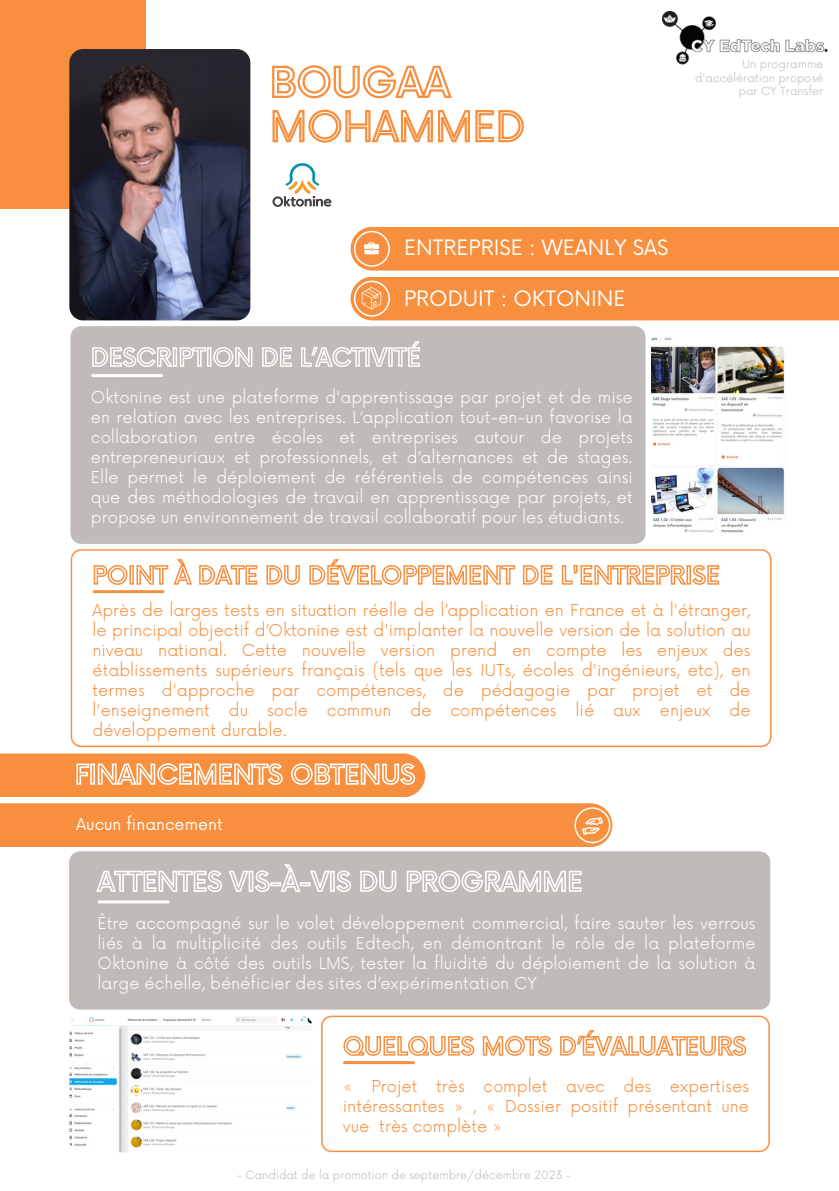
<style>
.page{position:relative;width:839px;height:1191px;background:#fff}
.page>*{position:absolute;margin:0;border:0;box-sizing:border-box;transform-origin:0 0}
.t1{font:20.8px "Now";color:#fff}
.t2{font:300 16px/20px "Now";color:#fff;text-align:justify}
.t3{font:300 16px/20px "Now";color:#f78f3e;text-align:justify}
.t4{font:16px "Now";color:#fff}
.t5{font:300 11px/13.8px "Now";color:#c0bbb8;text-align:right}
</style>
<div class="page">
<div style="left:0;top:0;width:145px;height:209px;background:#f78f3e"></div>
<img style="left:69px;top:49px;width:181px;height:271px;border-radius:14px">
<div style="left:71px;top:326px;width:574px;height:218px;background:#c0bbb8"></div>
<img style="left:651px;top:332px;width:134px;height:202px;border-radius:10px">
<svg style="left:71px;top:549px;width:700px;height:198px"></svg>
<svg style="left:93px;top:558px;width:626px;height:28px"></svg>
<div style="left:69px;top:852px;width:701px;height:157px;background:#c0bbb8"></div>
<svg style="left:95px;top:863px;width:487px;height:30px"></svg>
<hr style="left:93px;top:374px;width:69px;height:3px;background:#fff">
<hr style="left:94px;top:590px;width:69px;height:3px;background:#f78f3e">
<hr style="left:99px;top:900px;width:69px;height:3px;background:#fff">
<img style="left:69px;top:1016px;width:243px;height:136px;border-radius:11px">
<svg style="left:321px;top:1016px;width:448px;height:136px"></svg>
<svg style="left:342px;top:1029px;width:405px;height:30px"></svg>
<hr style="left:344px;top:1061px;width:69px;height:3px;background:#f78f3e">
<img style="left:662px;top:11px;width:166px;height:54px">
<img style="left:272px;top:163px;width:60px;height:44px">
<div style="left:0;top:803px;width:612px;height:44px;background:#f78f3e"></div>
<div style="left:350px;top:227px;width:488px;height:44px;background:#f78f3e"></div>
<div style="left:350px;top:277px;width:488px;height:43px;background:#f78f3e"></div>
<svg style="left:91px;top:340px;width:329px;height:28px"></svg>
<svg style="left:272px;top:65px;width:180px;height:34px"></svg>
<svg style="left:272px;top:109px;width:252px;height:34px"></svg>
<svg style="left:0;top:753px;width:425px;height:44px"></svg>
<p class="t5" style="left:695px;top:57px;width:130px">Un programme d'accélération proposé par CY Transfer</p>
<p class="t1" style="left:404px;top:236px;width:266px">ENTREPRISE : WEANLY SAS</p>
<p class="t1" style="left:404px;top:287px;width:223px">PRODUIT : OKTONINE</p>
<p class="t2" style="left:91px;top:389px;width:543px">Oktonine est une plateforme d'apprentissage par projet et de mise en relation avec les entreprises. L’application tout-en-un favorise la collaboration entre écoles et entreprises autour de projets entrepreneuriaux et professionnels, et d’alternances et de stages.<br>Elle permet le déploiement de référentiels de compétences ainsi que des méthodologies de travail en apprentissage par projets, et propose un environnement de travail collaboratif pour les étudiants.</p>
<p class="t3" style="left:92px;top:601px;width:659px">Après de larges tests en situation réelle de l’application en France et à l'étranger, le principal objectif d’Oktonine est d'implanter la nouvelle version de la solution au niveau national. Cette nouvelle version prend en compte les enjeux des établissements supérieurs français (tels que les IUTs, écoles d'ingénieurs, etc), en termes d'approche par compétences, de pédagogie par projet et de l'enseignement du socle commun de compétences lié aux enjeux de développement durable.</p>
<p class="t4" style="left:76px;top:815px;width:148px">Aucun financement</p>
<p class="t2" style="left:97px;top:914px;width:659px">Être accompagné sur le volet développement commercial, faire sauter les verrous liés à la multiplicité des outils Edtech, en démontrant le rôle de la plateforme Oktonine à côté des outils LMS, tester la fluidité du déploiement de la solution à large échelle, bénéficier des sites d’expérimentation CY</p>
<p class="t3" style="left:343px;top:1077px;width:407px">« Projet très complet avec des expertises intéressantes » , « Dossier positif présentant une vue très complète »</p>
<p class="t5" style="left:237px;top:1168px;width:336px">- Candidat de la promotion de septembre/décembre 2023 -</p>
</div>
